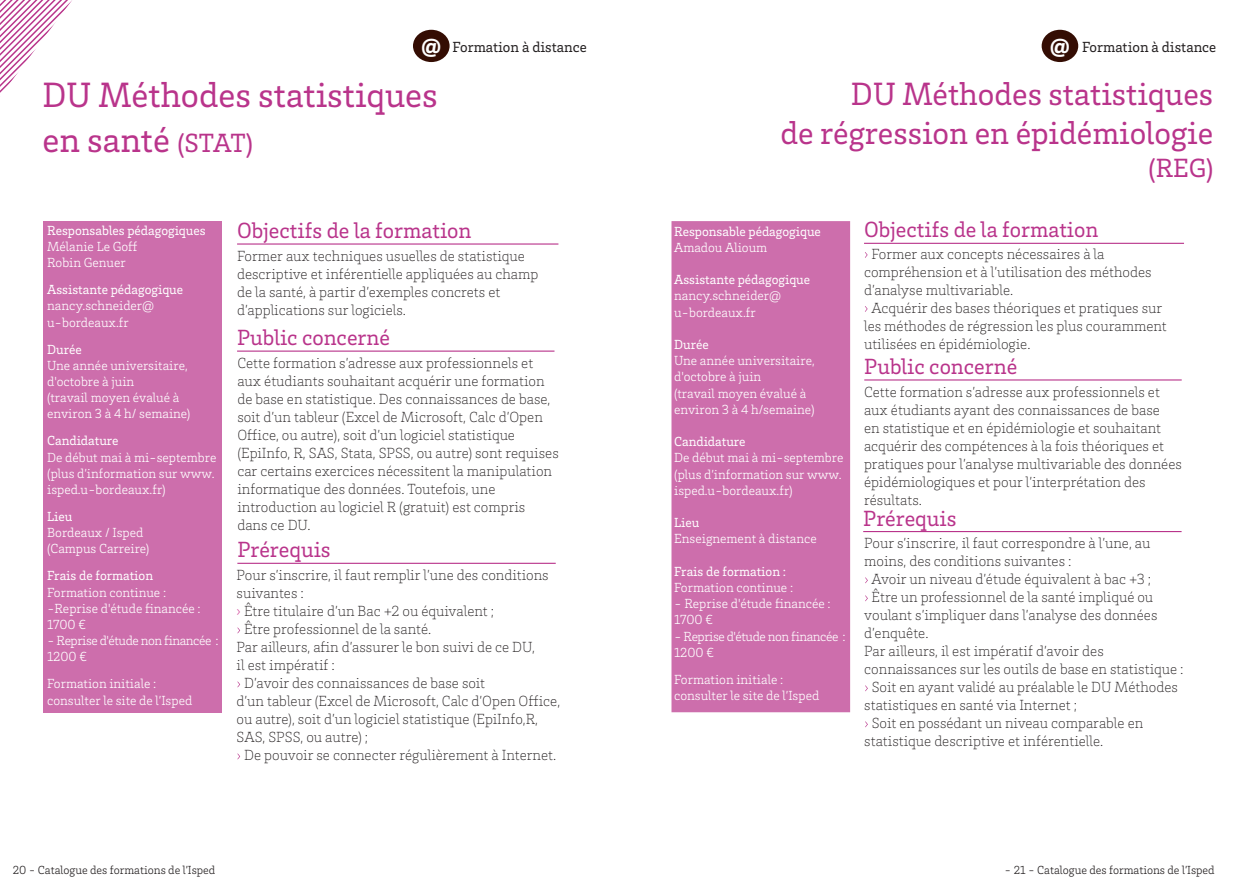
<style>
.page{position:relative;width:1259px;height:893px;background:#fff}
.page>*{position:absolute;margin:0;border:0;box-sizing:border-box;transform-origin:0 0}
.t1{font:36px/45px "Brix Slab";color:#b9348b}
.t2{font:33px/39.6px "Brix Slab";color:#b9348b;text-align:right}
.t3{font:27px "Brix Slab";color:#b9348b}
.t4{font:22.5px "Brix Slab";color:#b9348b}
.t5{font:900 21.75px "Brix Slab";color:#fff}
.t6{font:200 15px/18px "Brix Slab";color:#231f20}
.t7{font:15px "Brix Slab";color:#231f20}
.t8{font:300 13.5px/16.2px "Brix Slab";color:#fff}
.t9{font:13.5px/16.2px "Brix Slab";color:#fff}
.t10{font:300 13.5px/16.2px "Brix Slab";letter-spacing:-.03em;color:#fff}
.t11{font:300 12px "Brix Slab";color:#231f20}
.s1{font-size:27px}
.s2{font-weight:300}
.s3{color:#d13f96}
.s4{color:#fff}
</style>
<div class="page">
<div style="left:43px;top:221px;width:178px;height:491px;background:#cd6eac"></div>
<hr style="left:237px;top:243px;width:321px;height:2px;background:#b9348b">
<hr style="left:237px;top:351px;width:317px;height:1px;background:#b9348b">
<hr style="left:237px;top:563px;width:319px;height:1px;background:#b9348b">
<div style="left:413px;top:30px;width:36px;height:32px;background:#340d03;border-radius:50%"></div>
<svg style="left:0;top:0;width:72px;height:93px"></svg>
<div style="left:671px;top:221px;width:179px;height:491px;background:#cd6eac;border:2px solid #b9348b"></div>
<hr style="left:864px;top:243px;width:320px;height:1px;background:#b9348b">
<hr style="left:864px;top:379px;width:317px;height:2px;background:#b9348b">
<hr style="left:863px;top:531px;width:318px;height:1px;background:#b9348b">
<div style="left:1041px;top:30px;width:37px;height:32px;background:#340d03;border-radius:50%"></div>
<p class="t5" style="left:421px;top:31px;width:22px">@</p>
<p class="t7" style="left:452px;top:38px;width:136px">Formation à distance</p>
<p class="t1" style="left:43px;top:71px;width:397px">DU Méthodes statistiques en santé <span class="s1">(STAT)</span></p>
<p class="t9" style="left:47px;top:222px;width:160px">Responsables pédagogiques<br><span class="s2">Mélanie Le Goff</span></p>
<p class="t8" style="left:47px;top:254px;width:80px">Robin Genuer</p>
<p class="t9" style="left:47px;top:281px;width:138px">Assistante pédagogique <span class="s2">nancy.schneider@</span></p>
<p class="t8" style="left:47px;top:313px;width:83px">u-bordeaux.fr</p>
<p class="t9" style="left:47px;top:340px;width:36px">Durée</p>
<p class="t8" style="left:47px;top:357px;width:145px">Une année universitaire, d'octobre à juin<br>(travail moyen évalué à environ 3 à 4 h/ semaine)</p>
<p class="t9" style="left:47px;top:432px;width:73px">Candidature</p>
<p class="t8" style="left:47px;top:448px;width:171px">De début mai à mi-septembre</p>
<p class="t8" style="left:47px;top:465px;width:169px">(plus d’information sur www. isped.u-bordeaux.fr)</p>
<p class="t9" style="left:47px;top:508px;width:27px">Lieu</p>
<p class="t8" style="left:47px;top:524px;width:98px">Bordeaux / Isped</p>
<p class="t8" style="left:47px;top:540px;width:104px">(Campus Carreire)</p>
<p class="t9" style="left:47px;top:567px;width:107px">Frais de formation</p>
<p class="t8" style="left:47px;top:583px;width:121px">Formation continue :</p>
<p class="t8" style="left:47px;top:600px;width:155px">-Reprise d'étude financée :<br>1700 €</p>
<p class="t10" style="left:47px;top:632px;width:173px">- Reprise d'étude non financée :<br>1200 €</p>
<p class="t8" style="left:47px;top:675px;width:111px">Formation initiale :</p>
<p class="t8" style="left:47px;top:691px;width:147px">consulter le site de l’Isped</p>
<p class="t4" style="left:237px;top:216px;width:236px">Objectifs de la formation</p>
<p class="t6" style="left:237px;top:247px;width:303px">Former aux techniques usuelles de statistique descriptive et inférentielle appliquées au champ de la santé, à partir d’exemples concrets et d’applications sur logiciels.</p>
<p class="t4" style="left:237px;top:323px;width:154px">Public concerné</p>
<p class="t6" style="left:237px;top:354px;width:323px">Cette formation s’adresse aux professionnels et aux étudiants souhaitant acquérir une formation de base en statistique. Des connaissances de base, soit d’un tableur (Excel de Microsoft, Calc d’Open Office, ou autre), soit d’un logiciel statistique (EpiInfo, R, SAS, Stata, SPSS, ou autre) sont requises car certains exercices nécessitent la manipulation informatique des données. Toutefois, une introduction au logiciel R (gratuit) est compris dans ce DU.</p>
<p class="t4" style="left:237px;top:535px;width:95px">Prérequis</p>
<p class="t6" style="left:237px;top:566px;width:314px">Pour s’inscrire, il faut remplir l’une des conditions suivantes :</p>
<p class="t6" style="left:237px;top:602px;width:259px"><span class="s3">›</span> Être titulaire d’un Bac +2 ou équivalent ;</p>
<p class="t6" style="left:237px;top:620px;width:196px"><span class="s4">›</span> Être professionnel de la santé.</p>
<p class="t6" style="left:237px;top:638px;width:300px">Par ailleurs, afin d’assurer le bon suivi de ce DU, il est impératif :</p>
<p class="t6" style="left:237px;top:674px;width:250px"><span class="s4">›</span> D’avoir des connaissances de base soit</p>
<p class="t6" style="left:237px;top:692px;width:325px">d’un tableur (Excel de Microsoft, Calc d’Open Office, ou autre), soit d’un logiciel statistique (EpiInfo,R,<br>SAS, SPSS, ou autre) ;</p>
<p class="t6" style="left:237px;top:746px;width:321px"><span class="s4">›</span> De pouvoir se connecter régulièrement à Internet.</p>
<p class="t5" style="left:1049px;top:31px;width:22px">@</p>
<p class="t7" style="left:1082px;top:38px;width:136px">Formation à distance</p>
<p class="t2" style="left:780px;top:72px;width:434px">DU Méthodes statistiques<br>de régression en épidémiologie</p>
<p class="t3" style="left:1148px;top:150px;width:66px">(REG)</p>
<p class="t9" style="left:674px;top:222px;width:148px">Responsable pédagogique<br><span class="s2">Amadou Alioum</span></p>
<p class="t9" style="left:674px;top:271px;width:138px">Assistante pédagogique <span class="s2">nancy.schneider@</span></p>
<p class="t8" style="left:674px;top:303px;width:83px">u-bordeaux.fr</p>
<p class="t9" style="left:674px;top:336px;width:36px">Durée</p>
<p class="t8" style="left:674px;top:352px;width:142px">Une année universitaire, d'octobre à juin<br>(travail moyen évalué à environ 3 à 4 h/semaine)</p>
<p class="t9" style="left:674px;top:433px;width:73px">Candidature</p>
<p class="t8" style="left:674px;top:449px;width:171px">De début mai à mi-septembre</p>
<p class="t8" style="left:674px;top:465px;width:169px">(plus d’information sur www. isped.u-bordeaux.fr)</p>
<p class="t9" style="left:674px;top:514px;width:27px">Lieu</p>
<p class="t8" style="left:674px;top:530px;width:144px">Enseignement à distance</p>
<p class="t9" style="left:674px;top:563px;width:113px">Frais de formation :</p>
<p class="t8" style="left:674px;top:579px;width:121px">Formation continue :</p>
<p class="t8" style="left:674px;top:595px;width:158px">- Reprise d'étude financée :<br>1700 €</p>
<p class="t10" style="left:674px;top:627px;width:173px">- Reprise d'étude non financée :<br>1200 €</p>
<p class="t8" style="left:674px;top:671px;width:111px">Formation initiale :</p>
<p class="t8" style="left:674px;top:687px;width:147px">consulter le site de l’Isped</p>
<p class="t4" style="left:864px;top:215px;width:236px">Objectifs de la formation</p>
<p class="t6" style="left:864px;top:244px;width:289px"><span class="s4">›</span> Former aux concepts nécessaires à la compréhension et à l’utilisation des méthodes d’analyse multivariable.</p>
<p class="t6" style="left:864px;top:298px;width:304px"><span class="s4">›</span> Acquérir des bases théoriques et pratiques sur les méthodes de régression les plus couramment utilisées en épidémiologie.</p>
<p class="t4" style="left:864px;top:352px;width:154px">Public concerné</p>
<p class="t6" style="left:864px;top:382px;width:319px">Cette formation s’adresse aux professionnels et aux étudiants ayant des connaissances de base<br>en statistique et en épidémiologie et souhaitant acquérir des compétences à la fois théoriques et pratiques pour l’analyse multivariable des données épidémiologiques et pour l’interprétation des résultats.</p>
<p class="t4" style="left:863px;top:503px;width:95px">Prérequis</p>
<p class="t6" style="left:864px;top:534px;width:288px">Pour s’inscrire, il faut correspondre à l’une, au moins, des conditions suivantes :</p>
<p class="t6" style="left:864px;top:570px;width:288px"><span class="s4">›</span> Avoir un niveau d’étude équivalent à bac +3 ;</p>
<p class="t6" style="left:864px;top:588px;width:295px"><span class="s4">›</span> Être un professionnel de la santé impliqué ou voulant s’impliquer dans l’analyse des données d’enquête.</p>
<p class="t6" style="left:864px;top:642px;width:321px">Par ailleurs, il est impératif d’avoir des connaissances sur les outils de base en statistique :</p>
<p class="t6" style="left:864px;top:678px;width:315px"><span class="s4">›</span> Soit en ayant validé au préalable le DU Méthodes statistiques en santé via Internet ;</p>
<p class="t6" style="left:864px;top:714px;width:280px"><span class="s4">›</span> Soit en possédant un niveau comparable en statistique descriptive et inférentielle.</p>
<p class="t11" style="left:13px;top:863px;width:204px">20 - Catalogue des formations de l’Isped</p>
<p class="t11" style="left:1004px;top:863px;width:211px">- 21 - Catalogue des formations de l’Isped</p>
</div>
